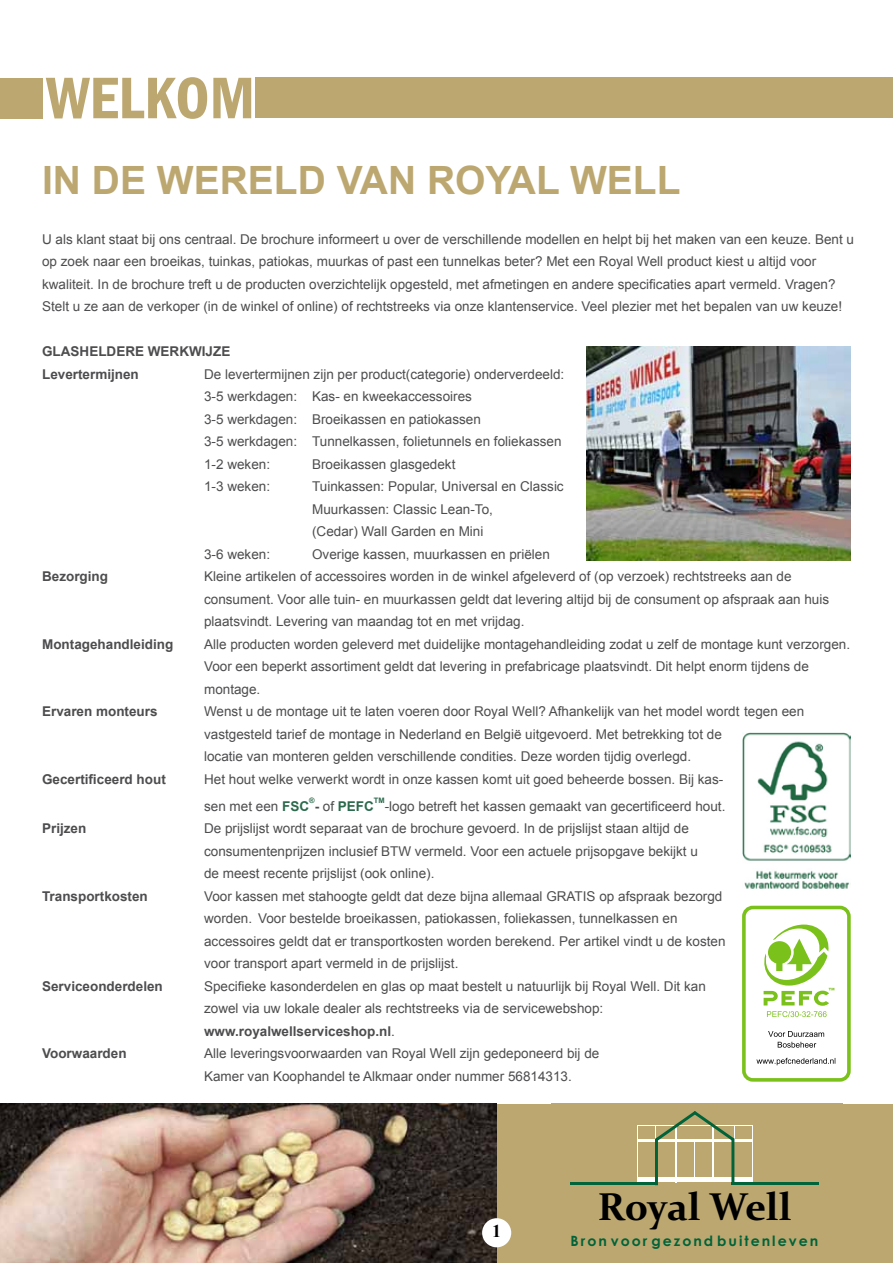
<style>
.page{position:relative;width:893px;height:1263px;background:#fff}
.page>*{position:absolute;margin:0;border:0;box-sizing:border-box;transform-origin:0 0}
.t1{font:600 condensed 60.75px "Franklin Gothic";color:#bca770}
.t2{font:700 39px "Arial";color:#bca770}
.t3{font:700 39px "Constantia";letter-spacing:-.015em;color:#000}
.t4{font:700 18px "Times New Roman";color:#000}
.t5{font:700 14.25px "Century Gothic";letter-spacing:.14em;color:#006339}
.t6{font:13.5px/22.5px "Arial";color:#4d4d4f}
.t7{font:700 13.5px/22.5px "Arial";color:#4d4d4f}
.t8{font:700 7.5px "Arial";color:#2b6a4c}
.s1{font-weight:700;color:#2b6a4c}
.s2{font-weight:700}
</style>
<div class="page">
<div style="left:0;top:1104px;width:893px;height:159px;background:#bca770"></div>
<hr style="left:712px;top:1126px;width:2px;height:56px;background:#fff">
<hr style="left:637px;top:1139px;width:115px;height:2px;background:#fff">
<div style="left:637px;top:1177px;width:115px;height:5px;background:#fff"></div>
<hr style="left:694px;top:1140px;width:1px;height:40px;background:#fff">
<hr style="left:637px;top:1125px;width:1px;height:59px;background:#fff">
<hr style="left:637px;top:1125px;width:115px;height:1px;background:#fff">
<hr style="left:752px;top:1125px;width:1px;height:60px;background:#fff">
<hr style="left:675px;top:1126px;width:2px;height:56px;background:#fff">
<hr style="left:731px;top:1139px;width:3px;height:45px;background:#006339">
<hr style="left:655px;top:1139px;width:3px;height:46px;background:#006339">
<svg style="left:655px;top:1111px;width:80px;height:30px"></svg>
<hr style="left:570px;top:1182px;width:88px;height:3px;background:#006339">
<hr style="left:731px;top:1182px;width:88px;height:3px;background:#006339">
<div style="left:255px;top:78px;width:638px;height:40px;background:#bca770"></div>
<div style="left:0;top:78px;width:43px;height:40px;background:#bca770"></div>
<img style="left:0;top:1104px;width:497px;height:159px">
<div style="left:482px;top:1218px;width:29px;height:29px;background:#fff;border-radius:50%"></div>
<img style="left:587px;top:347px;width:264px;height:213px">
<img style="left:742px;top:732px;width:109px;height:157px">
<div style="left:742px;top:906px;width:109px;height:176px;border:4px solid #7bc11b;border-radius:9px"></div>
<svg style="left:768px;top:1031px;width:56px;height:17px"></svg>
<svg style="left:756px;top:1058px;width:79px;height:7px"></svg>
<svg style="left:763px;top:924px;width:71px;height:93px"></svg>
<h1 class="t1" style="left:46px;top:57px;width:210px">WELKOM</h1>
<h2 class="t2" style="left:42px;top:155px;width:640px">IN DE WERELD VAN ROYAL WELL</h2>
<p class="t6" style="left:42px;top:228px;width:813px">U als klant staat bij ons centraal. De brochure informeert u over de verschillende modellen en helpt bij het maken van een keuze. Bent u op zoek naar een broeikas, tuinkas, patiokas, muurkas of past een tunnelkas beter? Met een Royal Well product kiest u altijd voor kwaliteit. In de brochure treft u de producten overzichtelijk opgesteld, met afmetingen en andere specificaties apart vermeld. Vragen?<br>Stelt u ze aan de verkoper (in de winkel of online) of rechtstreeks via onze klantenservice. Veel plezier met het bepalen van uw keuze!</p>
<p class="t7" style="left:42px;top:341px;width:190px">GLASHELDERE WERKWIJZE<br>Levertermijnen</p>
<p class="t6" style="left:204px;top:363px;width:362px">De levertermijnen zijn per product(categorie) onderverdeeld:<br>3-5 werkdagen: Kas- en kweekaccessoires<br>3-5 werkdagen: Broeikassen en patiokassen<br>3-5 werkdagen: Tunnelkassen, folietunnels en foliekassen 1-2 weken:</p>
<p class="t6" style="left:312px;top:453px;width:145px">Broeikassen glasgedekt</p>
<p class="t6" style="left:204px;top:475px;width:68px">1-3 weken:</p>
<p class="t6" style="left:312px;top:475px;width:253px">Tuinkassen: Popular, Universal en Classic<br>Muurkassen: Classic Lean-To,<br>(Cedar) Wall Garden en Mini</p>
<p class="t6" style="left:204px;top:543px;width:68px">3-6 weken:</p>
<p class="t6" style="left:312px;top:543px;width:239px">Overige kassen, muurkassen en priëlen</p>
<p class="t7" style="left:42px;top:566px;width:68px">Bezorging</p>
<p class="t6" style="left:204px;top:565px;width:627px">Kleine artikelen of accessoires worden in de winkel afgeleverd of (op verzoek) rechtstreeks aan de consument. Voor alle tuin- en muurkassen geldt dat levering altijd bij de consument op afspraak aan huis plaatsvindt. Levering van maandag tot en met vrijdag.</p>
<p class="t7" style="left:42px;top:633px;width:133px">Montagehandleiding</p>
<p class="t6" style="left:204px;top:633px;width:648px">Alle producten worden geleverd met duidelijke montagehandleiding zodat u zelf de montage kunt verzorgen.<br>Voor een beperkt assortiment geldt dat levering in prefabricage plaatsvindt. Dit helpt enorm tijdens de montage.</p>
<p class="t7" style="left:42px;top:701px;width:117px">Ervaren monteurs</p>
<p class="t6" style="left:204px;top:700px;width:602px">Wenst u de montage uit te laten voeren door Royal Well? Afhankelijk van het model wordt tegen een vastgesteld tarief de montage in Nederland en België uitgevoerd. Met betrekking tot de<br>locatie van monteren gelden verschillende condities. Deze worden tijdig overlegd.</p>
<p class="t7" style="left:42px;top:768px;width:125px">Gecertificeerd hout</p>
<p class="t6" style="left:204px;top:766px;width:521px;line-height:27px">Het hout welke verwerkt wordt in onze kassen komt uit goed beheerde bossen. Bij kas&shy;sen met een <span class="s1">FSC</span> <span class="s2">-</span> of <span class="s1">PEFC</span></p>
<p class="t8" style="left:309px;top:796px;width:7px">®</p>
<p class="t8" style="left:374px;top:796px;width:12px">TM</p>
<p class="t6" style="left:385px;top:795px;width:342px">-logo betreft het kassen gemaakt van gecertificeerd hout.</p>
<p class="t7" style="left:42px;top:818px;width:46px">Prijzen</p>
<p class="t6" style="left:204px;top:817px;width:495px">De prijslijst wordt separaat van de brochure gevoerd. In de prijslijst staan altijd de consumentenprijzen inclusief BTW vermeld. Voor een actuele prijsopgave bekijkt u de meest recente prijslijst (ook online).</p>
<p class="t7" style="left:42px;top:885px;width:107px">Transportkosten</p>
<p class="t6" style="left:204px;top:885px;width:523px">Voor kassen met stahoogte geldt dat deze bijna allemaal GRATIS op afspraak bezorgd worden. Voor bestelde broeikassen, patiokassen, foliekassen, tunnelkassen en accessoires geldt dat er transportkosten worden berekend. Per artikel vindt u de kosten voor transport apart vermeld in de prijslijst.</p>
<p class="t7" style="left:42px;top:975px;width:122px">Serviceonderdelen</p>
<p class="t6" style="left:204px;top:975px;width:503px">Specifieke kasonderdelen en glas op maat bestelt u natuurlijk bij Royal Well. Dit kan zowel via uw lokale dealer als rechtstreeks via de servicewebshop: <span class="s2">www.royalwellserviceshop.nl</span>.</p>
<p class="t7" style="left:42px;top:1043px;width:86px">Voorwaarden</p>
<p class="t6" style="left:204px;top:1042px;width:397px">Alle leveringsvoorwaarden van Royal Well zijn gedeponeerd bij de<br>Kamer van Koophandel te Alkmaar onder nummer 56814313.</p>
<h3 class="t4" style="left:492px;top:1219px;width:10px">1</h3>
<h2 class="t3" style="left:598px;top:1179px;width:195px">Royal Well</h2>
<p class="t5" style="left:571px;top:1230px;width:249px">Bron voor gezond buitenleven</p>
</div>
